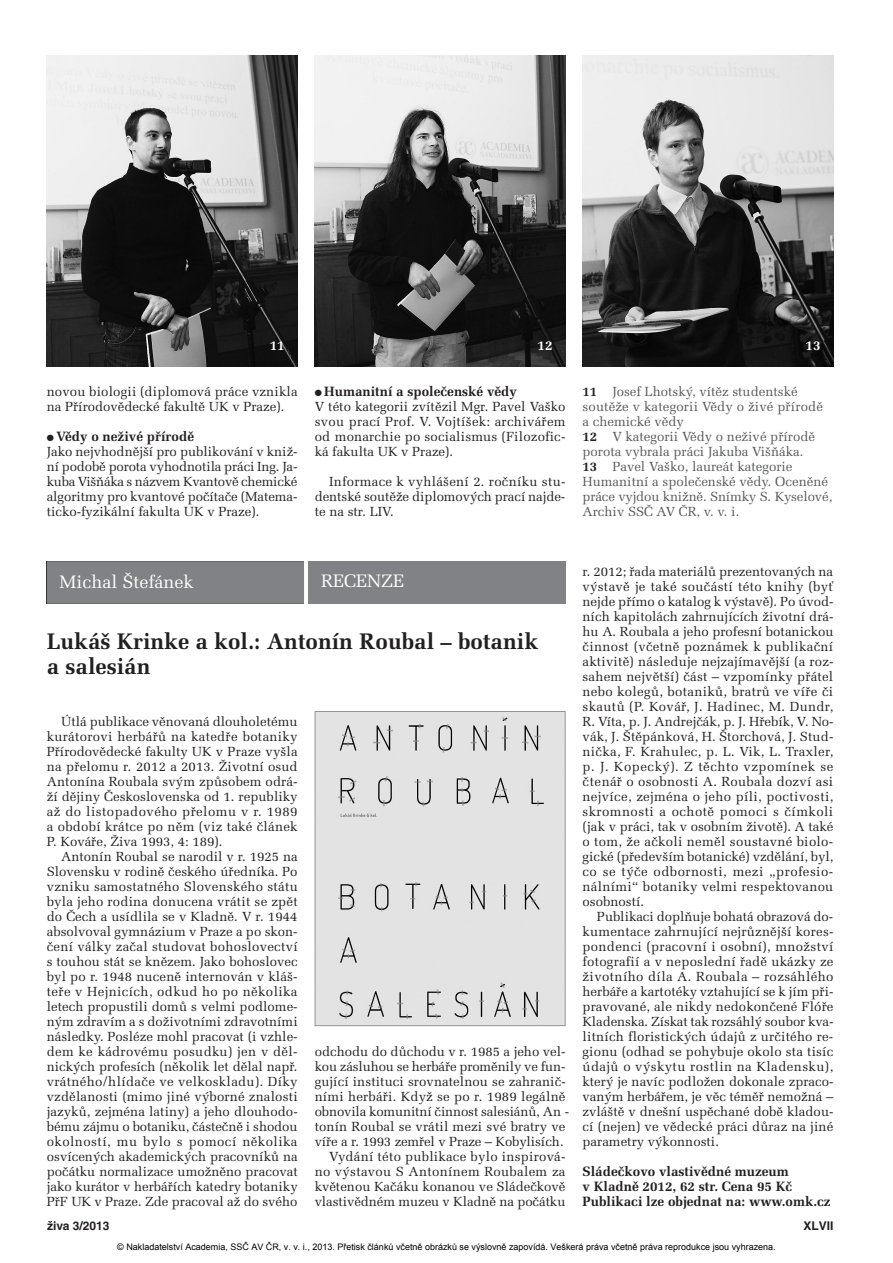
<style>
.page{position:relative;width:893px;height:1263px;background:#fff}
.page>*{position:absolute;margin:0;border:0;box-sizing:border-box;transform-origin:0 0}
.t1{font:700 22.5px/25.5px "Melior CE";color:#231f20}
.t2{font:18px "Melior CE";color:#fff}
.t3{font:700 13.5px/15px "Melior CE";color:#231f20}
.t4{font:700 13.5px "Melior CE";color:#fff}
.t5{font:13.2px/15px "Melior CE";color:#231f20;text-align:justify}
.t6{font:13.2px/15px "Melior CE";color:#57585a}
.t7{font:13.2px "Melior CE";letter-spacing:.02em;color:#231f20}
.t8{font:700 12px "Helvetica CE";color:#231f20}
.t9{font:9px "Arial";color:#000}
.s1{font-weight:700;color:#231f20}
</style>
<div class="page">
<img style="left:47px;top:55px;width:251px;height:311px">
<img style="left:315px;top:55px;width:251px;height:311px">
<img style="left:583px;top:55px;width:250px;height:311px">
<div style="left:47px;top:561px;width:257px;height:43px;background:#808285"></div>
<div style="left:308px;top:561px;width:258px;height:43px;background:#808285"></div>
<div style="left:317px;top:713px;width:247px;height:311px;background:#e3e3e3"></div>
<div style="left:315px;top:711px;width:251px;height:315px;border:1px solid #939598"></div>
<p class="t4" style="left:270px;top:341px;width:17px">11</p>
<p class="t4" style="left:538px;top:341px;width:17px">12</p>
<p class="t4" style="left:805px;top:341px;width:17px">13</p>
<p class="t6" style="left:583px;top:386px;width:251px"><span class="s1">11</span> Josef Lhotský, vítěz studentské soutěže v kategorii Vědy o živé přírodě a chemické vědy<br><span class="s1">12</span> V kategorii Vědy o neživé přírodě porota vybrala práci Jakuba Višňáka.<br><span class="s1">13</span> Pavel Vaško, laureát kategorie Humanitní a společenské vědy. Oceněné práce vyjdou knižně. Snímky S. Kyselové, Archiv SSČ AV ČR, v. v. i.</p>
<p class="t3" style="left:315px;top:386px;width:204px">● Humanitní a společenské vědy</p>
<p class="t5" style="left:315px;top:401px;width:252px">V této kategorii zvítězil Mgr. Pavel Vaško svou prací Prof. V. Vojtíšek: archivářem od monarchie po socialismus (Filozofic&shy;ká fakulta UK v Praze).</p>
<p class="t5" style="left:315px;top:476px;width:252px;text-indent:14px">Informace k vyhlášení 2. ročníku stu&shy;dentské soutěže diplomových prací najde&shy;te na str. LIV.</p>
<p class="t5" style="left:47px;top:386px;width:252px">novou biologii (diplomová práce vznikla na Přírodovědecké fakultě UK v Praze).</p>
<p class="t3" style="left:47px;top:431px;width:149px">● Vědy o neživé přírodě</p>
<p class="t5" style="left:47px;top:446px;width:252px">Jako nejvhodnější pro publikování v kniž&shy;ní podobě porota vyhodnotila práci Ing. Ja - kuba Višňáka s názvem Kvantově chemické algoritmy pro kvantové počítače (Matema - ticko-fyzikální fakulta UK v Praze).</p>
<h2 class="t2" style="left:60px;top:576px;width:135px">Michal Štefánek</h2>
<h2 class="t2" style="left:321px;top:574px;width:85px">RECENZE</h2>
<h1 class="t1" style="left:47px;top:631px;width:493px">Lukáš Krinke a kol.: Antonín Roubal – botanik a salesián</h1>
<p class="t5" style="left:47px;top:716px;width:252px;text-indent:14px">Útlá publikace věnovaná dlouholetému kurátorovi herbářů na katedře botaniky Přírodovědecké fakulty UK v Praze vyšla na přelomu r. 2012 a 2013. Životní osud Antonína Roubala svým způsobem odrá&shy;ží dějiny Československa od 1. republiky až do listopadového přelomu v r. 1989 a období krátce po něm (viz také článek P. Kováře, Živa 1993, 4: 189).</p>
<p class="t5" style="left:47px;top:851px;width:253px;text-indent:14px">Antonín Roubal se narodil v r. 1925 na Slovensku v rodině českého úředníka. Po vzniku samostatného Slovenského státu byla jeho rodina donucena vrátit se zpět do Čech a usídlila se v Kladně. V r. 1944 absolvoval gymnázium v Praze a po skon&shy;čení války začal studovat bohoslovectví s touhou stát se knězem. Jako bohoslovec byl po r. 1948 nuceně internován v kláš&shy;teře v Hejnicích, odkud ho po několika letech propustili domů s velmi podlome&shy;ným zdravím a s doživotními zdravotními následky. Posléze mohl pracovat (i vzhle&shy;dem ke kádrovému posudku) jen v děl&shy;nických profesích (několik let dělal např. vrátného/hlídače ve velkoskladu). Díky vzdělanosti (mimo jiné výborné znalosti jazyků, zejména latiny) a jeho dlouhodo&shy;bému zájmu o botaniku, částečně i shodou okolností, mu bylo s pomocí několika osvícených akademických pracovníků na počátku normalizace umožněno pracovat jako kurátor v herbářích katedry botaniky PřF UK v Praze. Zde pracoval až do svého</p>
<p class="t5" style="left:315px;top:1045px;width:252px">odchodu do důchodu v r. 1985 a jeho vel-</p>
<p class="t5" style="left:315px;top:1060px;width:252px">kou zásluhou se herbáře proměnily ve fun-</p>
<p class="t5" style="left:315px;top:1075px;width:253px">gující instituci srovnatelnou se zahranič-</p>
<p class="t5" style="left:315px;top:1090px;width:252px">ními herbáři. Když se po r. 1989 legálně</p>
<p class="t5" style="left:315px;top:1105px;width:256px">obnovila komunitní činnost salesiánů, An -</p>
<p class="t5" style="left:315px;top:1121px;width:252px">tonín Roubal se vrátil mezi své bratry ve</p>
<p class="t5" style="left:315px;top:1136px;width:251px">víře a r. 1993 zemřel v Praze – Kobylisích.</p>
<p class="t5" style="left:329px;top:1151px;width:238px">Vydání této publikace bylo inspirová-</p>
<p class="t7" style="left:315px;top:1167px;width:252px">no výstavou S Antonínem Roubalem za</p>
<p class="t5" style="left:315px;top:1181px;width:252px">květenou Kačáku konanou ve Sládečkově</p>
<p class="t5" style="left:315px;top:1196px;width:252px">vlastivědném muzeu v Kladně na počátku</p>
<p class="t5" style="left:583px;top:566px;width:253px">r. 2012; řada materiálů prezentovaných na výstavě je také součástí této knihy (byť nejde přímo o katalog k výstavě). Po úvod&shy;ních kapitolách zahrnujících životní drá&shy;hu A. Roubala a jeho profesní botanickou činnost (včetně poznámek k publikační aktivitě) následuje nejzajímavější (a roz - sahem největší) část – vzpomínky přátel nebo kolegů, botaniků, bratrů ve víře či skautů (P. Kovář, J. Hadinec, M. Dundr, R. Víta, p. J. Andrejčák, p. J. Hřebík, V. No - vák, J. Štěpánková, H. Štorchová, J. Stud&shy;nička, F. Krahulec, p. L. Vik, L. Traxler, p. J. Kopecký). Z těchto vzpomínek se čtenář o osobnosti A. Roubala dozví asi nejvíce, zejména o jeho píli, poctivosti, skromnosti a ochotě pomoci s čímkoli (jak v práci, tak v osobním životě). A také o tom, že ačkoli neměl soustavné biolo&shy;gické (především botanické) vzdělání, byl, co se týče odbornosti, mezi „profesio - nálními“ botaniky velmi respektovanou osobností.</p>
<p class="t5" style="left:583px;top:910px;width:252px;text-indent:14px">Publikaci doplňuje bohatá obrazová do - kumentace zahrnující nejrůznější ko res - pondenci (pracovní i osobní), množství fotografií a v neposlední řadě ukázky ze životního díla A. Roubala – rozsáhlého herbáře a kartotéky vztahující se k jím při&shy;pravované, ale nikdy nedokončené Flóře Kladenska. Získat tak rozsáhlý soubor kva&shy;litních floristických údajů z určitého re - gionu (odhad se pohybuje okolo sta tisíc údajů o výskytu rostlin na Kladensku), který je navíc podložen dokonale zpraco&shy;vaným herbářem, je věc téměř nemožná – zvláště v dnešní uspěchané době kladou&shy;cí (nejen) ve vědecké práci důraz na jiné parametry výkonnosti.</p>
<p class="t3" style="left:583px;top:1166px;width:250px">Sládečkovo vlastivědné muzeum<br>v Kladně 2012, 62 str. Cena 95 Kč<br>Publikaci lze objednat na: www.omk.cz</p>
<p class="t8" style="left:47px;top:1221px;width:64px">živa 3/2013</p>
<p class="t8" style="left:803px;top:1221px;width:32px">XLVII</p>
<p class="t9" style="left:117px;top:1241px;width:660px">© Nakladatelství Academia, SSČ AV ČR, v. v. i., 2013. Přetisk článků včetně obrázků se výslovně zapovídá. Veškerá práva včetně práva reprodukce jsou vyhrazena.</p>
</div>
